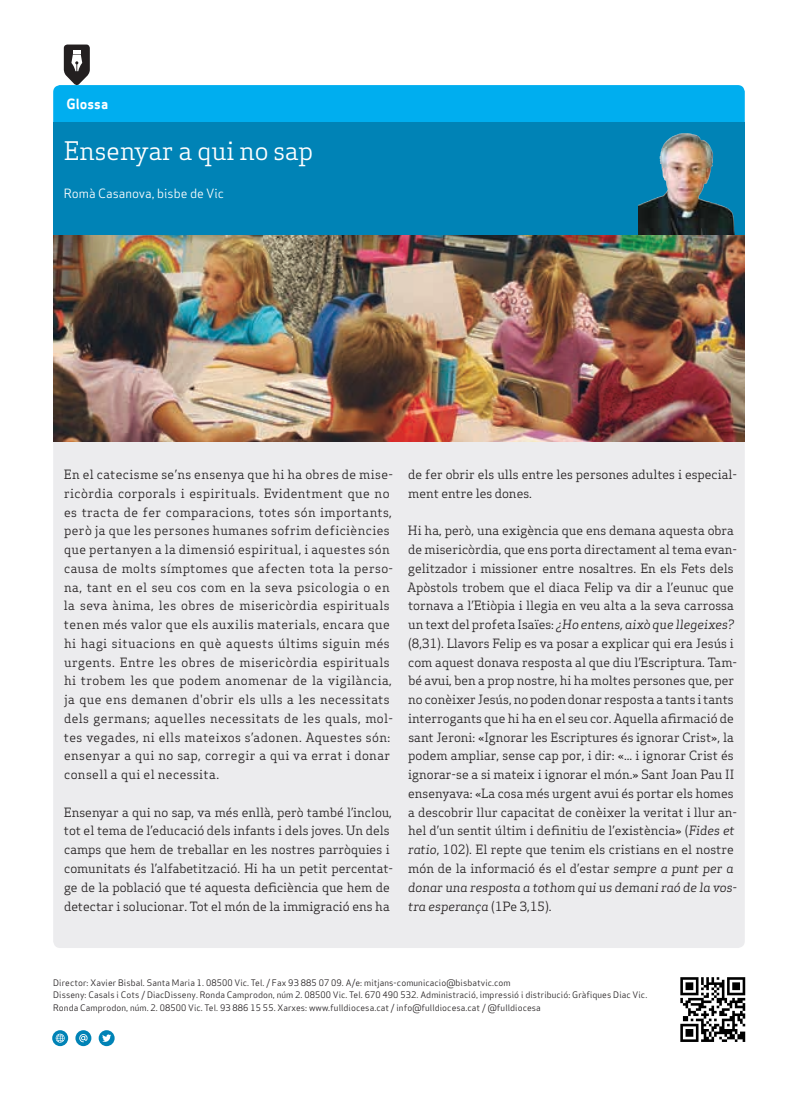
<style>
.page{position:relative;width:798px;height:1099px;background:#fff}
.page>*{position:absolute;margin:0;border:0;box-sizing:border-box;transform-origin:0 0}
.Titulars{font:25px "Apex Serif";color:#fff}
.Titular_Secció_Petit{font:13.75px "Apex Sans Bold T";color:#fff}
.Text_General{font:12.5px/18.8px "Apex Serif";color:#231f20}
.Text_General-2{font:12.5px/18.8px "Apex Serif";letter-spacing:.03em;color:#231f20}
.Titulars-2{font:12.5px "Apex Sans Book T";color:#fff}
.Titulars-3{font:8.75px/12.5px "Apex Sans Book T";letter-spacing:.01em;color:#231f20}
.s1{font-style:italic}
</style>
<div class="page">
<img style="left:680px;top:977px;width:66px;height:65px">
<svg style="left:52px;top:1030px;width:16px;height:16px"></svg>
<svg style="left:56px;top:1033px;width:9px;height:9px"></svg>
<svg style="left:75px;top:1030px;width:16px;height:16px"></svg>
<svg style="left:79px;top:1033px;width:9px;height:9px"></svg>
<svg style="left:99px;top:1030px;width:16px;height:16px"></svg>
<svg style="left:102px;top:1034px;width:9px;height:8px"></svg>
<div style="left:53px;top:123px;width:691px;height:112px;background:#0083b6"></div>
<svg style="left:53px;top:45px;width:691px;height:78px"></svg>
<div style="left:53px;top:441px;width:691px;height:507px;background:#ececee"></div>
<img style="left:638px;top:133px;width:95px;height:102px">
<img style="left:53px;top:235px;width:691px;height:206px">
<p class="Titular_Secció_Petit" style="left:67px;top:95px;width:43px">Glossa</p>
<p class="Titulars" style="left:64px;top:135px;width:251px">Ensenyar a qui no sap</p>
<p class="Titulars-2" style="left:64px;top:185px;width:162px">Romà Casanova, bisbe de Vic</p>
<p class="Text_General-2" style="left:64px;top:465px;width:330px">En el catecisme se’ns ensenya que hi ha obres de mise&shy;ricòrdia corporals i espirituals. Evidentment que no es tracta de fer comparacions, totes són importants, però ja que les persones humanes sofrim deficiències que pertanyen a la dimensió espiritual, i aquestes són causa de molts símptomes que afecten tota la perso&shy;na, tant en el seu cos com en la seva psicologia o en la seva ànima, les obres de misericòrdia espirituals tenen més valor que els auxilis materials, encara que hi hagi situacions en què aquests últims siguin més urgents. Entre les obres de misericòrdia espirituals hi trobem les que podem anomenar de la vigilància, ja que ens demanen d'obrir els ulls a les necessitats dels germans; aquelles necessitats de les quals, mol&shy;tes vegades, ni ells mateixos s’adonen. Aquestes són: ensenyar a qui no sap, corregir a qui va errat i donar consell a qui el necessita.</p>
<p class="Text_General" style="left:64px;top:802px;width:331px">Ensenyar a qui no sap, va més enllà, però també l’inclou, tot el tema de l’educació dels infants i dels joves. Un dels camps que hem de treballar en les nostres parròquies i comunitats és l’alfabetització. Hi ha un petit percentat&shy;ge de la població que té aquesta deficiència que hem de detectar i solucionar. Tot el món de la immigració ens ha</p>
<p class="Text_General" style="left:408px;top:465px;width:330px">de fer obrir els ulls entre les persones adultes i especial&shy;ment entre les dones.</p>
<p class="Text_General" style="left:407px;top:521px;width:331px">Hi ha, però, una exigència que ens demana aquesta obra de misericòrdia, que ens porta directament al tema evan&shy;gelitzador i missioner entre nosaltres. En els Fets dels Apòstols trobem que el diaca Felip va dir a l’eunuc que tornava a l’Etiòpia i llegia en veu alta a la seva carrossa un text del profeta Isaïes: <span class="s1">¿Ho entens, això que llegeixes? </span>(8,31). Llavors Felip es va posar a explicar qui era Jesús i com aquest donava resposta al que diu l’Escriptura. Tam&shy;bé avui, ben a prop nostre, hi ha moltes persones que, per no conèixer Jesús, no poden donar resposta a tants i tants interrogants que hi ha en el seu cor. Aquella afirmació de sant Jeroni: «Ignorar les Escriptures és ignorar Crist», la podem ampliar, sense cap por, i dir: «... i ignorar Crist és ignorar-se a si mateix i ignorar el món.» Sant Joan Pau II ensenyava: «La cosa més urgent avui és portar els homes a descobrir llur capacitat de conèixer la veritat i llur an&shy;hel d’un sentit últim i definitiu de l’existència» (<span class="s1">Fides et ratio</span>, 102). El repte que tenim els cristians en el nostre món de la informació és el d’estar <span class="s1">sempre a punt per a donar una resposta a tothom qui us demani raó de la vos&shy;tra esperança</span> (1Pe 3,15).</p>
<p class="Titulars-3" style="left:53px;top:976px;width:459px">Director: Xavier Bisbal. Santa Maria 1. 08500 Vic. Tel. / Fax 93 885 07 09. A/e: mitjans-comunicacio@bisbatvic.com</p>
<p class="Titulars-3" style="left:53px;top:988px;width:595px">Disseny: Casals i Cots / DiacDisseny. Ronda Camprodon, núm 2. 08500 Vic. Tel. 670 490 532. Administració, impressió i distribució: Gràfiques Diac Vic.<br>Ronda Camprodon, núm. 2. 08500 Vic. Tel. 93 886 15 55. Xarxes: www.fulldiocesa.cat / info@fulldiocesa.cat / @fulldiocesa</p>
</div>
